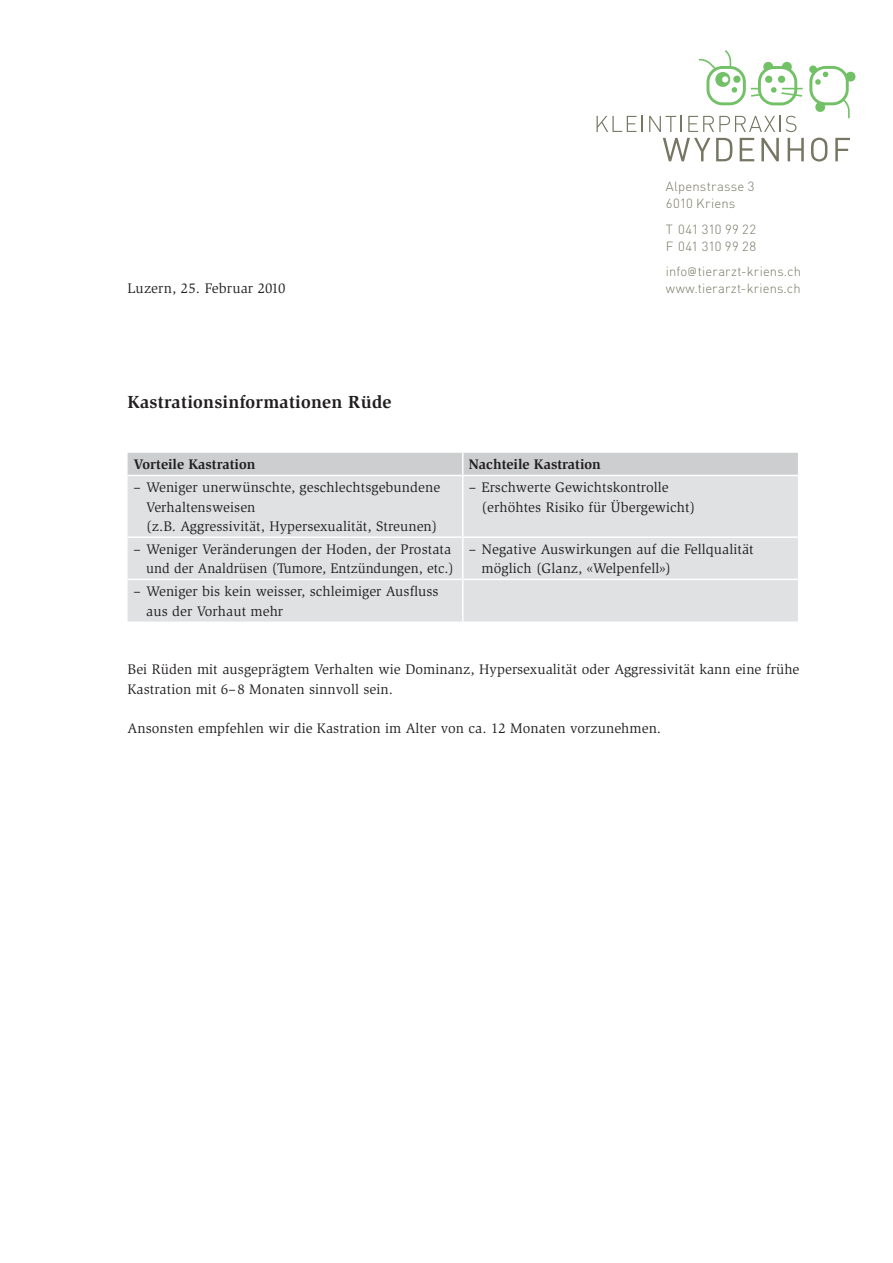
<style>
.page{position:relative;width:893px;height:1263px;background:#fff}
.page>*{position:absolute;margin:0;border:0;box-sizing:border-box;transform-origin:0 0}
.t1{font:700 18px "Slimbach";letter-spacing:.01em;color:#221f1f}
.t2{font:14.25px/19.5px "Slimbach";letter-spacing:.005em;color:#221f1f}
.t3{font:700 14.25px "Slimbach";color:#221f1f}
.t4{font:300 13.2px/17.2px "DIN";letter-spacing:.015em;color:#767662}
.s1{font-family:"Conduit ITC Std";font-weight:200;font-size:13.5px}
</style>
<div class="page">
<div style="left:128px;top:476px;width:670px;height:145px;background:#dfe1e2"></div>
<div style="left:128px;top:453px;width:670px;height:22px;background:#ccced0"></div>
<hr style="left:462px;top:476px;width:1px;height:60px;background:#fff">
<hr style="left:128px;top:536px;width:335px;height:2px;background:#fff">
<hr style="left:463px;top:536px;width:335px;height:2px;background:#fff">
<hr style="left:462px;top:538px;width:1px;height:41px;background:#fff">
<hr style="left:128px;top:579px;width:335px;height:1px;background:#fff">
<hr style="left:463px;top:579px;width:335px;height:1px;background:#fff">
<hr style="left:462px;top:580px;width:1px;height:41px;background:#fff">
<svg style="left:597px;top:116px;width:39px;height:16px"></svg>
<svg style="left:642px;top:116px;width:1px;height:16px"></svg>
<svg style="left:649px;top:116px;width:33px;height:16px"></svg>
<svg style="left:688px;top:116px;width:108px;height:16px"></svg>
<svg style="left:663px;top:138px;width:47px;height:23px"></svg>
<svg style="left:716px;top:138px;width:17px;height:23px"></svg>
<svg style="left:740px;top:138px;width:14px;height:23px"></svg>
<svg style="left:761px;top:138px;width:18px;height:23px"></svg>
<svg style="left:788px;top:138px;width:16px;height:23px"></svg>
<svg style="left:811px;top:138px;width:16px;height:24px"></svg>
<svg style="left:835px;top:138px;width:15px;height:23px"></svg>
<svg style="left:809px;top:65px;width:46px;height:53px"></svg>
<svg style="left:699px;top:50px;width:104px;height:55px"></svg>
<p class="t2" style="left:128px;top:280px;width:159px">Luzern, 25. Februar 2010</p>
<p class="t1" style="left:128px;top:391px;width:265px">Kastrationsinformationen Rüde</p>
<p class="t4" style="left:666px;top:179px;width:90px">Alpenstrasse 3<br>6010 Kriens</p>
<p class="t4" style="left:666px;top:222px;width:92px">T 041 310 99 22<br>F 041 310 99 28</p>
<p class="t4" style="left:666px;top:264px;width:137px">info<span class="s1">@</span>tierarzt-kriens.ch www.tierarzt-kriens.ch</p>
<p class="t3" style="left:134px;top:456px;width:123px">Vorteile Kastration</p>
<p class="t3" style="left:469px;top:456px;width:134px">Nachteile Kastration</p>
<p class="t2" style="left:146px;top:479px;width:295px;text-indent:-13px">– Weniger unerwünschte, geschlechtsgebundene<br>Verhaltensweisen<br>(z.B. Aggressivität, Hypersexualität, Streunen)</p>
<p class="t2" style="left:481px;top:479px;width:215px;text-indent:-13px">– Erschwerte Gewichtskontrolle (erhöhtes Risiko für Übergewicht)</p>
<p class="t2" style="left:134px;top:541px;width:322px;text-align:right">– Weniger Veränderungen der Hoden, der Prostata und der Analdrüsen (Tumore, Entzündungen, etc.)</p>
<p class="t2" style="left:481px;top:541px;width:274px;text-indent:-13px">– Negative Auswirkungen auf die Fellqualität möglich (Glanz, «Welpenfell»)</p>
<p class="t2" style="left:146px;top:583px;width:294px;text-indent:-13px">– Weniger bis kein weisser, schleimiger Ausfluss aus der Vorhaut mehr</p>
<p class="t2" style="left:128px;top:661px;width:673px">Bei Rüden mit ausgeprägtem Verhalten wie Dominanz, Hypersexualität oder Aggressivität kann eine frühe<br>Kastration mit 6–8 Monaten sinnvoll sein.</p>
<p class="t2" style="left:128px;top:719px;width:535px">Ansonsten empfehlen wir die Kastration im Alter von ca. 12 Monaten vorzunehmen.</p>
</div>
